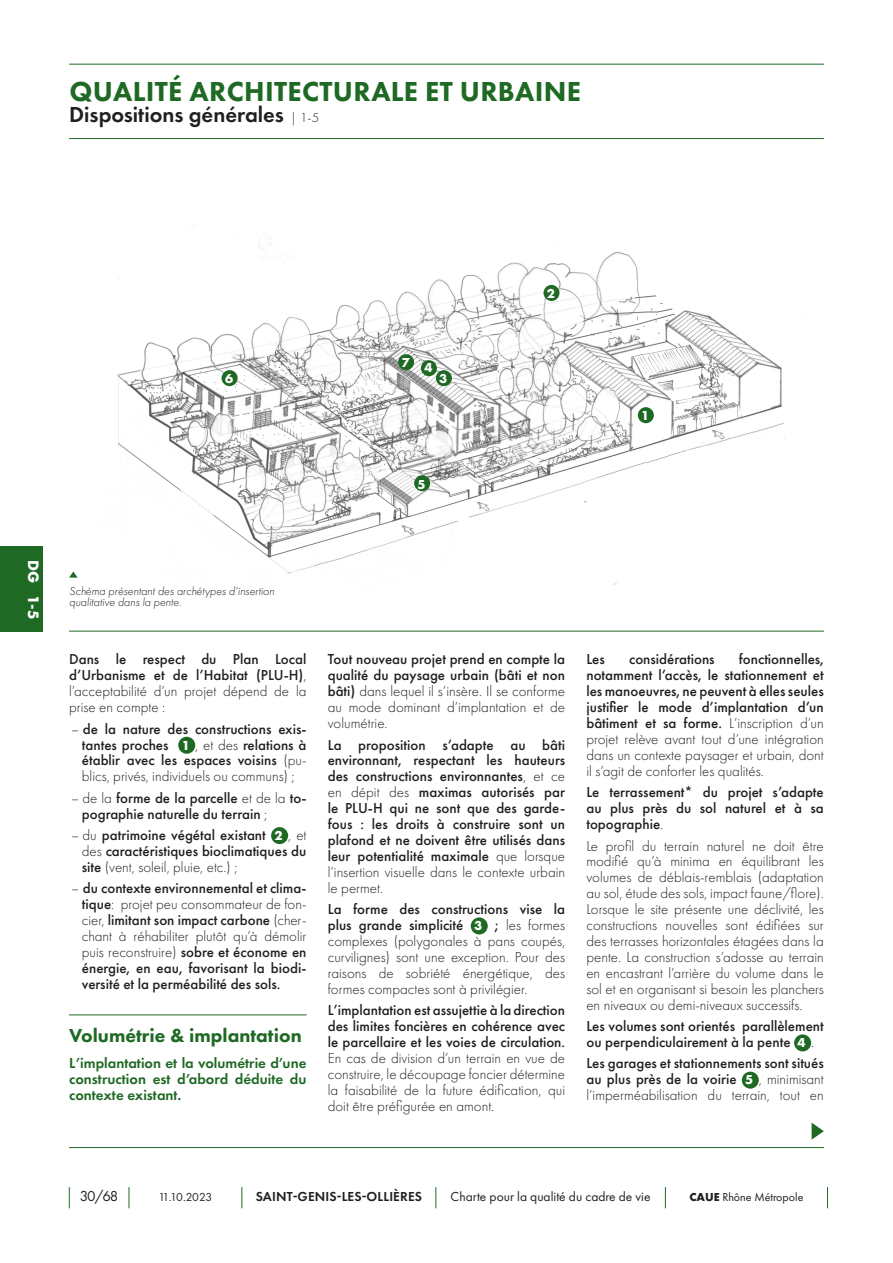
<style>
.page{position:relative;width:893px;height:1263px;background:#fff}
.page>*{position:absolute;margin:0;border:0;box-sizing:border-box;transform-origin:0 0}
.Titre_4{font:800 28.5px "Futura PT";letter-spacing:.01em;color:#1e6923}
.Titre2{font:600 22.5px "Futura PT";color:#231f20}
.TexteCourant-Liste2{font:800 19.5px "Futura PT";color:#1e6923}
.t1{font:700 15.75px "Futura PT";color:#fff}
.TexteCourant{font:500 15px/15.9px "Futura PT";color:#231f20;text-align:justify}
.TexteCourant-2{font:300 15px/15.9px "Futura PT";color:#231f20;text-align:justify}
.TexteCourant-3{font:600 15px/15.9px "Futura PT";color:#1e6923;text-align:justify}
.t2{font:15px "Futura PT";color:#231f20}
.t3{font:13.5px "Futura PT";color:#231f20}
.t4{font:600 13.5px "Futura PT";letter-spacing:.01em;color:#231f20}
.TexteCourant-4{font:700 13.5px "Futura PT";color:#fff}
.TexteCourant_légende{font:italic 300 12px/10.6px "Futura PT";color:#231f20}
.t5{font:12px "Futura PT";color:#231f20}
.s1{font-weight:300;font-size:13.5px}
.s2{font-weight:300}
.s3{font-weight:500}
.s4{font-weight:700}
</style>
<div class="page">
<img style="left:117px;top:242px;width:668px;height:343px">
<div style="left:638px;top:407px;width:16px;height:16px;background:#1e6923;border-radius:50%"></div>
<div style="left:436px;top:370px;width:16px;height:16px;background:#1e6923;border-radius:50%"></div>
<div style="left:421px;top:360px;width:16px;height:16px;background:#1e6923;border-radius:50%"></div>
<div style="left:398px;top:354px;width:16px;height:16px;background:#1e6923;border-radius:50%"></div>
<div style="left:222px;top:370px;width:16px;height:16px;background:#1e6923;border-radius:50%"></div>
<div style="left:414px;top:475px;width:16px;height:16px;background:#1e6923;border-radius:50%"></div>
<div style="left:543px;top:285px;width:16px;height:16px;background:#1e6923;border-radius:50%"></div>
<svg style="left:69px;top:571px;width:9px;height:7px"></svg>
<hr style="left:69px;top:631px;width:755px;height:1px;background:#1e6923">
<svg style="left:812px;top:1123px;width:12px;height:17px"></svg>
<svg style="left:69px;top:1187px;width:1px;height:21px"></svg>
<svg style="left:129px;top:1187px;width:1px;height:21px"></svg>
<svg style="left:242px;top:1187px;width:1px;height:21px"></svg>
<svg style="left:436px;top:1187px;width:1px;height:21px"></svg>
<svg style="left:665px;top:1187px;width:1px;height:21px"></svg>
<svg style="left:827px;top:1187px;width:1px;height:21px"></svg>
<hr style="left:69px;top:1147px;width:755px;height:1px;background:#1e6923">
<div style="left:178px;top:737px;width:17px;height:17px;background:#1e6923;border-radius:50%"></div>
<div style="left:271px;top:827px;width:17px;height:17px;background:#1e6923;border-radius:50%"></div>
<hr style="left:69px;top:1014px;width:238px;height:1px;background:#1e6923">
<div style="left:471px;top:917px;width:17px;height:17px;background:#1e6923;border-radius:50%"></div>
<div style="left:794px;top:1034px;width:17px;height:17px;background:#1e6923;border-radius:50%"></div>
<div style="left:742px;top:1071px;width:17px;height:18px;background:#1e6923;border-radius:50%"></div>
<hr style="left:69px;top:64px;width:755px;height:1px;background:#1e6923">
<hr style="left:69px;top:138px;width:755px;height:1px;background:#1e6923">
<div style="left:0;top:546px;width:43px;height:85px;background:#1e6923"></div>
<p class="Titre_4" style="left:69px;top:74px;width:513px">QUALITÉ ARCHITECTURALE ET URBAINE</p>
<p class="Titre2" style="left:69px;top:101px;width:251px">Dispositions générales <span class="s1">| 1-5</span></p>
<p class="t1" style="left:44px;top:560px;width:60px;rotate:90deg">DG 1-5</p>
<p class="TexteCourant-4" style="left:225px;top:369px;width:10px">6</p>
<p class="TexteCourant-4" style="left:402px;top:354px;width:10px">7</p>
<p class="TexteCourant-4" style="left:424px;top:359px;width:10px">4</p>
<p class="TexteCourant-4" style="left:439px;top:369px;width:10px">3</p>
<p class="TexteCourant-4" style="left:418px;top:476px;width:10px">5</p>
<p class="TexteCourant-4" style="left:547px;top:284px;width:10px">2</p>
<p class="TexteCourant-4" style="left:641px;top:407px;width:10px">1</p>
<p class="TexteCourant_légende" style="left:69px;top:586px;width:207px">Schéma présentant des archétypes d’insertion qualitative dans la pente.</p>
<p class="TexteCourant" style="left:69px;top:651px;width:239px">Dans le respect du Plan Local d’Urbanisme et de l’Habitat (PLU-H)<span class="s2">, l’acceptabilité d’un projet dépend de la prise en compte :</span></p>
<p class="TexteCourant" style="left:82px;top:721px;width:226px;text-indent:-11px"><span class="s2">–</span> de la nature des constructions exis&shy;tantes proches</p>
<p class="TexteCourant-2" style="left:82px;top:737px;width:226px;text-indent:113px">, et des <span class="s3">relations à établir avec les espaces voisins</span> (pu&shy;blics, privés, individuels ou communs) ;</p>
<p class="TexteCourant" style="left:82px;top:790px;width:226px;text-indent:-11px"><span class="s2">– de la</span> forme de la parcelle <span class="s2">et de la</span> to&shy;pographie naturelle du terrain <span class="s2">;</span></p>
<p class="TexteCourant" style="left:71px;top:827px;width:196px"><span class="s2">– du</span> patrimoine végétal existant</p>
<p class="TexteCourant-4" style="left:275px;top:827px;width:10px">2</p>
<p class="TexteCourant-4" style="left:182px;top:736px;width:10px">1</p>
<p class="TexteCourant" style="left:82px;top:827px;width:226px;text-indent:206px"><span class="s2">, et des</span> caractéristiques bioclimatiques du site <span class="s2">(vent, soleil, pluie, etc.) ;</span></p>
<p class="TexteCourant" style="left:82px;top:880px;width:226px;text-indent:-11px"><span class="s2">–</span> du contexte environnemental et clima&shy;tique<span class="s2">: projet peu consommateur de fon&shy;cier,</span> limitant son impact carbone <span class="s2">(cher&shy;chant à réhabiliter plutôt qu’à démolir puis reconstruire)</span> sobre et économe en énergie, en eau, favorisant la biodi&shy;versité et la perméabilité des sols.</p>
<p class="TexteCourant-Liste2" style="left:69px;top:1023px;width:234px">Volumétrie &amp; implantation</p>
<p class="TexteCourant-3" style="left:69px;top:1055px;width:239px">L’implantation et la volumétrie d’une construction est d’abord déduite du contexte existant.</p>
<p class="TexteCourant-2" style="left:328px;top:652px;width:239px"><span class="s3">Tout nouveau projet prend en compte la qualité du paysage urbain (bâti et non bâti)</span> dans lequel il s’insère. Il se conforme au mode dominant d’implantation et de volumétrie.</p>
<p class="TexteCourant" style="left:328px;top:736px;width:239px">La proposition s’adapte au bâti environnant, respectant les hauteurs des constructions environnantes<span class="s2">, et ce en dépit des</span> maximas autorisés par le PLU-H qui ne sont que des garde&shy;fous : les droits à construire sont un plafond et ne doivent être utilisés dans leur potentialité maximale <span class="s2">que lorsque l’insertion visuelle dans le contexte urbain le permet.</span></p>
<p class="TexteCourant" style="left:328px;top:901px;width:239px">La forme des constructions vise la plus grande simplicité</p>
<p class="TexteCourant-2" style="left:328px;top:917px;width:239px;text-indent:167px"><span class="s3">;</span> les formes complexes (polygonales à pans coupés, curvilignes) sont une exception. Pour des raisons de sobriété énergétique, des formes compactes sont à privilégier.</p>
<p class="TexteCourant-2" style="left:328px;top:1002px;width:239px"><span class="s3">L’implantation est assujettie à la direction des limites foncières en cohérence avec le parcellaire et les voies de circulation.<br></span>En cas de division d’un terrain en vue de construire, le découpage foncier détermine la faisabilité de la future édification, qui doit être préfigurée en amont.</p>
<p class="TexteCourant-4" style="left:474px;top:917px;width:10px">3</p>
<p class="TexteCourant" style="left:586px;top:651px;width:239px;text-indent:152px">fonctionnelles, notamment l’accès, le stationnement et les manoeuvres, ne peuvent à elles seules justifier le mode d’implantation d’un bâtiment et sa forme. <span class="s2">L’inscription d’un projet relève avant tout d’une intégration dans un contexte paysager et urbain, dont il s’agit de conforter les qualités.</span></p>
<p class="TexteCourant" style="left:586px;top:784px;width:239px">Le terrassement* du projet s’adapte au plus près du sol naturel et à sa topographie<span class="s2">.</span></p>
<p class="TexteCourant-2" style="left:586px;top:838px;width:239px">Le profil du terrain naturel ne doit être modifié qu’à minima en équilibrant les volumes de déblais-remblais (adaptation au sol, étude des sols, impact faune/flore).<br>Lorsque le site présente une déclivité, les constructions nouvelles sont édifiées sur des terrasses horizontales étagées dans la pente. La construction s’adosse au terrain en encastrant l’arrière du volume dans le sol et en organisant si besoin les planchers en niveaux ou demi-niveaux successifs.</p>
<p class="TexteCourant" style="left:586px;top:1018px;width:239px">Les volumes sont orientés parallèlement ou perpendiculairement à la pente</p>
<p class="TexteCourant" style="left:586px;top:651px;width:20px">Les</p>
<p class="TexteCourant" style="left:629px;top:651px;width:87px">considérations</p>
<p class="TexteCourant-4" style="left:798px;top:1034px;width:10px">4</p>
<p class="TexteCourant-2" style="left:811px;top:1034px;width:5px">.</p>
<p class="TexteCourant" style="left:586px;top:1055px;width:239px">Les garages et stationnements sont situés au plus près de la voirie</p>
<p class="TexteCourant-4" style="left:745px;top:1071px;width:10px">5</p>
<p class="TexteCourant-2" style="left:586px;top:1071px;width:239px;text-align:right">, minimisant<br>l’imperméabilisation du terrain, tout en</p>
<p class="t2" style="left:80px;top:1187px;width:40px">30/68</p>
<p class="t5" style="left:159px;top:1190px;width:55px">11.10.2023</p>
<p class="t4" style="left:256px;top:1188px;width:168px">SAINT-GENIS-LES-OLLIÈRES</p>
<p class="t3" style="left:451px;top:1189px;width:201px">Charte pour la qualité du cadre de vie</p>
<p class="t5" style="left:689px;top:1190px;width:115px"><span class="s4">CAUE</span> Rhône Métropole</p>
</div>
